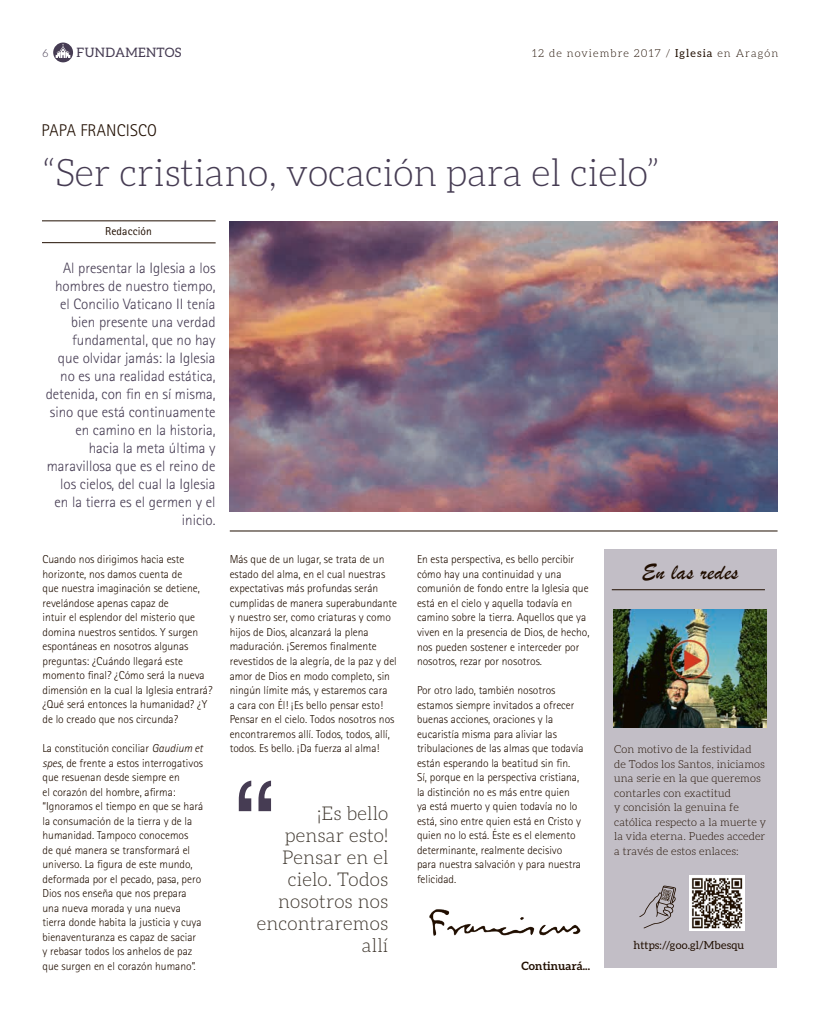
<style>
.page{position:relative;width:820px;height:1021px;background:#fff}
.page>*{position:absolute;margin:0;border:0;box-sizing:border-box;transform-origin:0 0}
.t1{font:120px "Helvetica";color:#463c53}
.t2{font:300 38px "Aleo";color:#463c53}
.t3{font:23px "Brush Script";letter-spacing:.01em;color:#200e00}
.t4{font:300 19px/22px "Aleo";letter-spacing:.01em;color:#3c342b;text-align:right}
.t5{font:300 17px "Rotis Sans Serif";letter-spacing:.01em;color:#200e00}
.t6{font:300 15px/18px "Rotis Sans Serif";color:#463c53;text-align:right}
.t7{font:13px "Aleo";letter-spacing:.025em;color:#463c53}
.t8{font:300 11.5px/14.5px "Rotis Sans Serif";color:#200e00}
.t9{font:700 11.5px "Aleo";letter-spacing:.01em;color:#200e00}
.t10{font:11.5px "Rotis Sans Serif";letter-spacing:.01em;color:#200e00}
.t11{font:300 11px/14.5px "Aleo";letter-spacing:.01em;color:#200e00}
.t12{font:300 11px "Aleo";letter-spacing:.1em;color:#200e00}
.t13{font:11px "Aleo";letter-spacing:.01em;color:#200e00}
.t14{font:300 11px "Aleo";color:#463c53}
.s1{font-weight:400}
.s2{font-style:italic}
</style>
<div class="page">
<div style="left:604px;top:549px;width:172px;height:419px;background:#c2bec6"></div>
<svg style="left:53px;top:43px;width:20px;height:19px"></svg>
<img style="left:230px;top:221px;width:547px;height:290px">
<hr style="left:42px;top:220px;width:173px;height:1px;background:#200e00">
<hr style="left:42px;top:242px;width:173px;height:1px;background:#200e00">
<hr style="left:230px;top:530px;width:547px;height:1px;background:#200e00">
<hr style="left:611px;top:589px;width:153px;height:1px;background:#200e00">
<img style="left:429px;top:909px;width:152px;height:27px">
<img style="left:613px;top:610px;width:153px;height:117px">
<svg style="left:639px;top:885px;width:36px;height:43px"></svg>
<img style="left:689px;top:875px;width:55px;height:55px">
<p class="t14" style="left:43px;top:48px;width:7px">6</p>
<p class="t7" style="left:77px;top:45px;width:106px">FUNDAMENTOS</p>
<p class="t12" style="left:532px;top:47px;width:247px">12 de noviembre 2017 / <span class="s1">Iglesia</span> en Aragón</p>
<h3 class="t5" style="left:41px;top:121px;width:117px">PAPA FRANCISCO</h3>
<h2 class="t2" style="left:42px;top:152px;width:618px">“Ser cristiano, vocación para el cielo”</h2>
<p class="t10" style="left:105px;top:224px;width:48px">Redacción</p>
<p class="t6" style="left:46px;top:258px;width:171px">Al presentar la Iglesia a los hombres de nuestro tiempo, el Concilio Vaticano II tenía bien presente una verdad fundamental, que no hay<br>que olvidar jamás: la Iglesia no es una realidad estática, detenida, con fin en sí misma, sino que está continuamente en camino en la historia, hacia la meta última y maravillosa que es el reino de los cielos, del cual la Iglesia en la tierra es el germen y el inicio.</p>
<p class="t8" style="left:42px;top:552px;width:171px">Cuando nos dirigimos hacia este horizonte, nos damos cuenta de<br>que nuestra imaginación se detiene, revelándose apenas capaz de<br>intuir el esplendor del misterio que domina nuestros sentidos. Y surgen espontáneas en nosotros algunas preguntas: ¿Cuándo llegará este momento final? ¿Cómo será la nueva dimensión en la cual la Iglesia entrará? ¿Qué será entonces la humanidad? ¿Y de lo creado que nos circunda?</p>
<p class="t8" style="left:42px;top:740px;width:162px">La constitución conciliar <span class="s2">Gaudium et spes</span>, de frente a estos interrogativos que resuenan desde siempre en<br>el corazón del hombre, afirma: “Ignoramos el tiempo en que se hará la consumación de la tierra y de la humanidad. Tampoco conocemos<br>de qué manera se transformará el universo. La figura de este mundo, deformada por el pecado, pasa, pero Dios nos enseña que nos prepara una nueva morada y una nueva tierra donde habita la justicia y cuya bienaventuranza es capaz de saciar y rebasar todos los anhelos de paz que surgen en el corazón humano”.</p>
<p class="t8" style="left:230px;top:552px;width:169px">Más que de un lugar, se trata de un estado del alma, en el cual nuestras expectativas más profundas serán cumplidas de manera superabundante y nuestro ser, como criaturas y como hijos de Dios, alcanzará la plena maduración. ¡Seremos finalmente revestidos de la alegría, de la paz y del amor de Dios en modo completo, sin ningún límite más, y estaremos cara<br>a cara con Él! ¡Es bello pensar esto!<br>Pensar en el cielo. Todos nosotros nos encontraremos allí. Todos, todos, allí, todos. Es bello. ¡Da fuerza al alma!</p>
<p class="t8" style="left:417px;top:552px;width:174px">En esta perspectiva, es bello percibir cómo hay una continuidad y una comunión de fondo entre la Iglesia que está en el cielo y aquella todavía en camino sobre la tierra. Aquellos que ya viven en la presencia de Dios, de hecho, nos pueden sostener e interceder por nosotros, rezar por nosotros.</p>
<p class="t8" style="left:417px;top:683px;width:168px">Por otro lado, también nosotros estamos siempre invitados a ofrecer buenas acciones, oraciones y la eucaristía misma para aliviar las tribulaciones de las almas que todavía están esperando la beatitud sin fin.<br>Sí, porque en la perspectiva cristiana, la distinción no es más entre quien<br>ya está muerto y quien todavía no lo está, sino entre quien está en Cristo y quien no lo está. Éste es el elemento determinante, realmente decisivo para nuestra salvación y para nuestra felicidad.</p>
<h1 class="t1" style="left:234px;top:732px;width:41px">“</h1>
<h3 class="t4" style="left:256px;top:802px;width:133px">¡Es bello pensar esto!<br>Pensar en el cielo. Todos nosotros nos encontraremos allí</h3>
<p class="t9" style="left:521px;top:958px;width:70px">Continuará...</p>
<h3 class="t3" style="left:641px;top:556px;width:98px">En las redes</h3>
<p class="t11" style="left:614px;top:742px;width:153px">Con motivo de la festividad<br>de Todos los Santos, iniciamos una serie en la que queremos contarles con exactitud<br>y concisión la genuina fe católica respecto a la muerte y la vida eterna. Puedes acceder a través de estos enlaces:</p>
<p class="t13" style="left:633px;top:938px;width:112px">https://goo.gl/Mbesqu</p>
</div>
